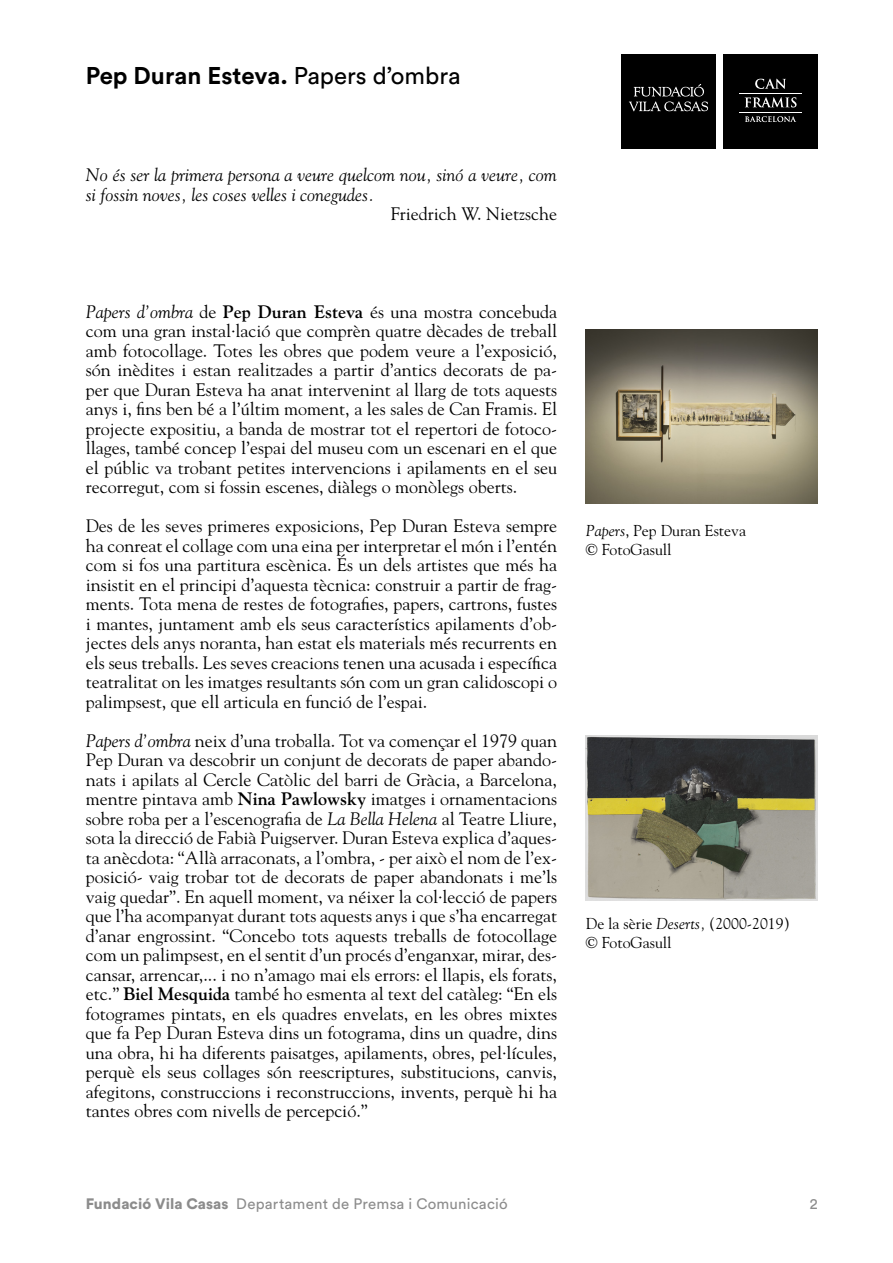
<style>
.page{position:relative;width:893px;height:1263px;background:#fff}
.page>*{position:absolute;margin:0;border:0;box-sizing:border-box;transform-origin:0 0}
.t1{font:700 24px "Circular Std";color:#000}
.Títol_a_text{font:18px/19.5px "Goudy Std";color:#000;text-align:justify}
.Títol_a_text-2{font:italic 18px/19.5px "Goudy Std";color:#000}
.Text_base{font:15.75px "Goudy Std";color:#000}
.t2{font:15px "Circular Std";letter-spacing:.015em;color:#8c8c8c}
.s1{font-weight:400}
.s2{font-style:italic}
.s3{font-weight:700}
.s4{font-weight:900}
</style>
<div class="page">
<div style="left:621px;top:54px;width:95px;height:94px;background:#000"></div>
<svg style="left:629px;top:84px;width:79px;height:27px"></svg>
<div style="left:723px;top:54px;width:95px;height:94px;background:#000"></div>
<svg style="left:745px;top:116px;width:51px;height:6px"></svg>
<hr style="left:739px;top:93px;width:63px;height:1px;background:#fff">
<hr style="left:739px;top:112px;width:63px;height:1px;background:#fff">
<svg style="left:745px;top:97px;width:51px;height:10px"></svg>
<svg style="left:755px;top:79px;width:31px;height:10px"></svg>
<img style="left:586px;top:330px;width:232px;height:173px">
<img style="left:586px;top:736px;width:232px;height:164px">
<h1 class="t1" style="left:86px;top:60px;width:376px">Pep Duran Esteva. <span class="s1">Papers d’ombra</span></h1>
<p class="Títol_a_text-2" style="left:86px;top:165px;width:473px">No és ser la primera persona a veure quelcom nou, sinó a veure, com si fossin noves, les coses velles i conegudes.</p>
<p class="Títol_a_text" style="left:391px;top:204px;width:168px">Friedrich W. Nietzsche</p>
<p class="Títol_a_text" style="left:86px;top:301px;width:473px"><span class="s2">Papers d’ombra</span> de <span class="s3">Pep Duran Esteva</span> és una mostra concebuda com una gran instal·lació que comprèn quatre dècades de treball amb fotocollage. Totes les obres que podem veure a l’exposició, són inèdites i estan realitzades a partir d’antics decorats de pa&shy;per que Duran Esteva ha anat intervenint al llarg de tots aquests anys i, fins ben bé a l’últim moment, a les sales de Can Framis. El projecte expositiu, a banda de mostrar tot el repertori de fotoco&shy;llages, també concep l’espai del museu com un escenari en el que el públic va trobant petites intervencions i apilaments en el seu recorregut, com si fossin escenes, diàlegs o monòlegs oberts.</p>
<p class="Títol_a_text" style="left:86px;top:516px;width:473px">Des de les seves primeres exposicions, Pep Duran Esteva sempre ha conreat el collage com una eina per interpretar el món i l’entén com si fos una partitura escènica. És un dels artistes que més ha insistit en el principi d’aquesta tècnica: construir a partir de frag&shy;ments. Tota mena de restes de fotografies, papers, cartrons, fustes i mantes, juntament amb els seus característics apilaments d’ob&shy;jectes dels anys noranta, han estat els materials més recurrents en els seus treballs. Les seves creacions tenen una acusada i específica teatralitat on les imatges resultants són com un gran calidoscopi o palimpsest, que ell articula en funció de l’espai.</p>
<p class="Títol_a_text" style="left:86px;top:730px;width:473px"><span class="s2">Papers d’ombra</span> neix d’una troballa. Tot va començar el 1979 quan Pep Duran va descobrir un conjunt de decorats de paper abando&shy;nats i apilats al Cercle Catòlic del barri de Gràcia, a Barcelona, mentre pintava amb <span class="s3">Nina Pawlowsky</span> imatges i ornamentacions sobre roba per a l’escenografia de <span class="s2">La Bella Helena</span> al Teatre Lliure, sota la direcció de Fabià Puigserver. Duran Esteva explica d’aques&shy;ta anècdota: “Allà arraconats, a l’ombra, - per això el nom de l’ex&shy;posició- vaig trobar tot de decorats de paper abandonats i me’ls vaig quedar”. En aquell moment, va néixer la col·lecció de papers que l’ha acompanyat durant tots aquests anys i que s’ha encarregat d’anar engrossint. “Concebo tots aquests treballs de fotocollage com un palimpsest, en el sentit d’un procés d’enganxar, mirar, des&shy;cansar, arrencar,... i no n’amago mai els errors: el llapis, els forats, etc.” <span class="s3">Biel Mesquida</span> també ho esmenta al text del catàleg: “En els fotogrames pintats, en els quadres envelats, en les obres mixtes que fa Pep Duran Esteva dins un fotograma, dins un quadre, dins una obra, hi ha diferents paisatges, apilaments, obres, pel·lícules, perquè els seus collages són reescriptures, substitucions, canvis, afegitons, construccions i reconstruccions, invents, perquè hi ha tantes obres com nivells de percepció.”</p>
<p class="Text_base" style="left:586px;top:521px;width:162px"><span class="s2">Papers</span>, Pep Duran Esteva</p>
<p class="Text_base" style="left:586px;top:540px;width:87px">© FotoGasull</p>
<p class="Text_base" style="left:586px;top:914px;width:205px">De la sèrie <span class="s2">Deserts,</span> (2000-2019)</p>
<p class="Text_base" style="left:586px;top:932px;width:87px">© FotoGasull</p>
<p class="t2" style="left:86px;top:1194px;width:423px"><span class="s4">Fundació Vila Casas</span> Departament de Premsa i Comunicació</p>
<p class="t2" style="left:810px;top:1194px;width:9px">2</p>
</div>
